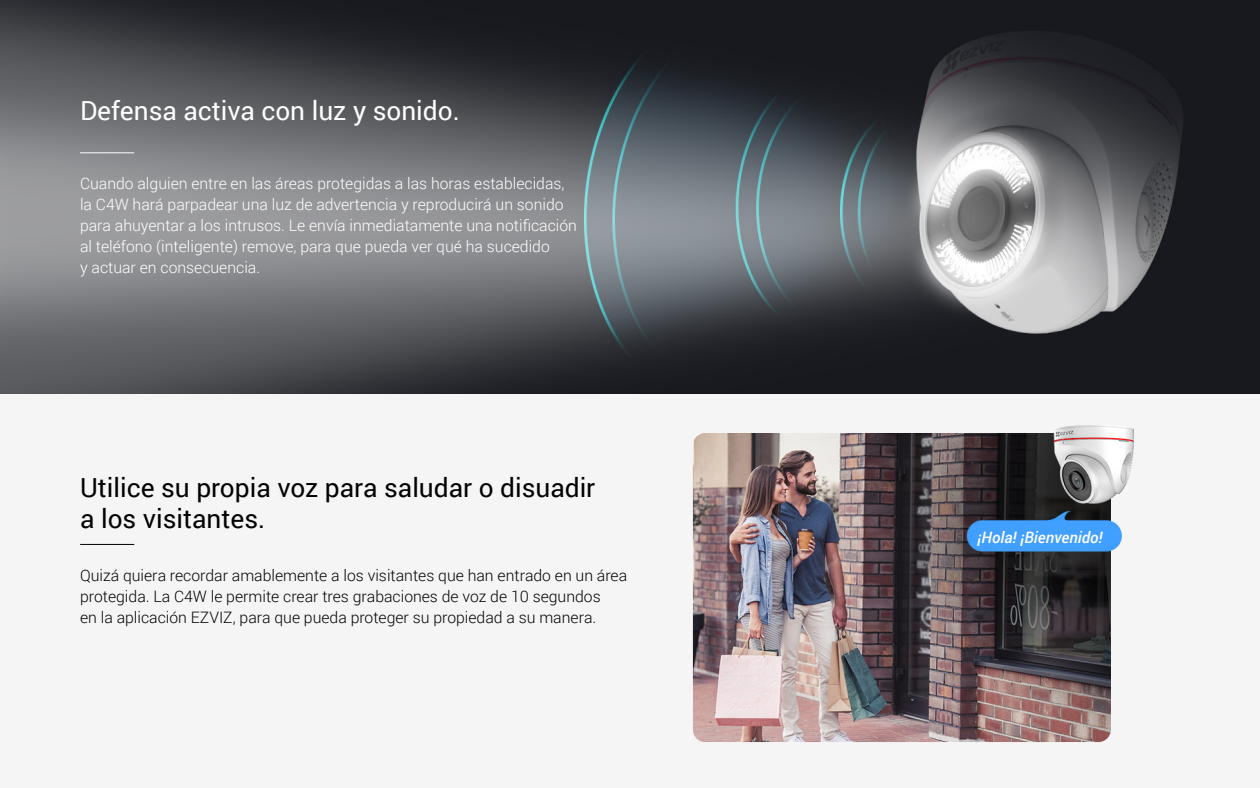
<style>
.page{position:relative;width:1260px;height:788px;background:#fff}
.page>*{position:absolute;margin:0;border:0;box-sizing:border-box;transform-origin:0 0}
.t1{font:26.25px/31.5px "Roboto";color:#020202}
.t2{font:26.25px "Roboto";color:#fff}
.t3{font:300 15.75px/21px "Roboto";color:#fff}
.t4{font:300 15.75px/21px "Roboto";color:#020202}
.t5{font:italic 500 15.75px "Roboto";color:#fff}
</style>
<div class="page">
<img style="left:0;top:0;width:1260px;height:394px">
<div style="left:0;top:394px;width:1260px;height:394px;background:#f5f5f5"></div>
<img style="left:564px;top:237px;width:695px;height:506px">
<hr style="left:80px;top:544px;width:54px;height:1px;background:#020202">
<hr style="left:80px;top:152px;width:54px;height:1px;background:#fff">
<h1 class="t2" style="left:80px;top:92px;width:381px">Defensa activa con luz y sonido.</h1>
<p class="t3" style="left:80px;top:172px;width:499px">Cuando alguien entre en las áreas protegidas a las horas establecidas, la C4W hará parpadear una luz de advertencia y reproducirá un sonido para ahuyentar a los intrusos. Le envía inmediatamente una notificación al teléfono (inteligente) remove, para que pueda ver qué ha sucedido<br>y actuar en consecuencia.</p>
<h1 class="t1" style="left:80px;top:471px;width:517px">Utilice su propia voz para saludar o disuadir a los visitantes.</h1>
<p class="t4" style="left:80px;top:564px;width:549px">Quizá quiera recordar amablemente a los visitantes que han entrado en un área protegida. La C4W le permite crear tres grabaciones de voz de 10 segundos<br>en la aplicación EZVIZ, para que pueda proteger su propiedad a su manera.</p>
<p class="t5" style="left:978px;top:526px;width:126px">¡Hola! ¡Bienvenido!</p>
</div>
